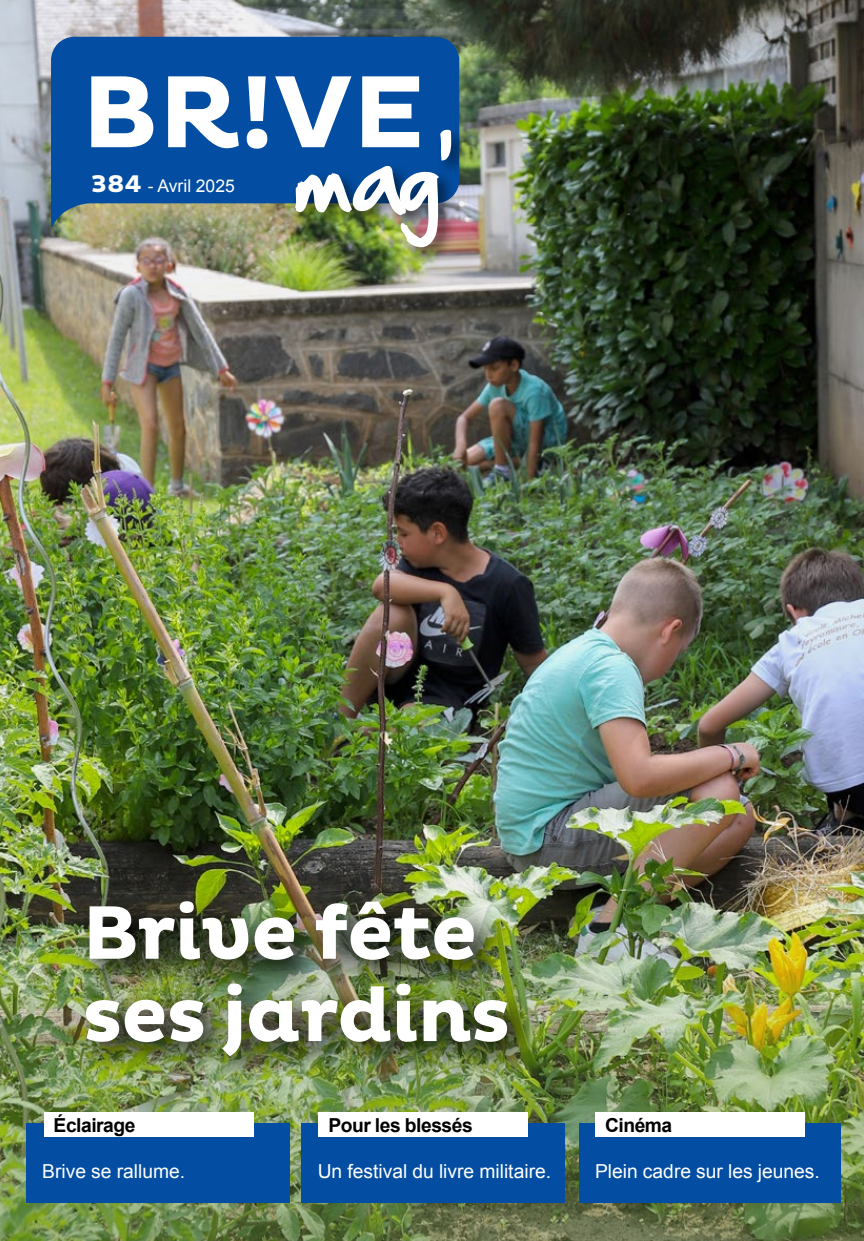
<style>
.page{position:relative;width:864px;height:1241px;background:#fff}
.page>*{position:absolute;margin:0;border:0;box-sizing:border-box;transform-origin:0 0}
.t1{font:700 104.12px "Pluto";color:#fff}
.t2{font:84px "Hand Of Sean";color:#fff}
.t3{font:700 77px/82.2px "Pluto";letter-spacing:-.02em;color:#fff}
.t4{font:19.25px "Arial";color:#fff}
.t5{font:700 19.25px "Arial";letter-spacing:-.025em;color:#000}
.t6{font:17.5px "Arial";color:#fff}
.s1{font-family:"Pluto";font-weight:700;font-size:24.5px}
</style>
<div class="page">
<img style="left:0;top:0;width:863px;height:861px">
<img style="left:0;top:861px;width:863px;height:379px">
<div style="left:70px;top:886px;width:472px;height:205px;background:#000;opacity:.75"></div>
<div style="left:26px;top:1122px;width:263px;height:79px;background:#034ea2"></div>
<div style="left:578px;top:1122px;width:262px;height:79px;background:#034ea2"></div>
<div style="left:595px;top:1112px;width:209px;height:24px;background:#fff"></div>
<div style="left:301px;top:1122px;width:263px;height:79px;background:#034ea2"></div>
<div style="left:318px;top:1112px;width:210px;height:24px;background:#fff"></div>
<div style="left:44px;top:1112px;width:209px;height:24px;background:#fff"></div>
<svg style="left:51px;top:37px;width:408px;height:192px;fill:#034ea2"></svg>
<div style="left:290px;top:126px;width:180px;height:140px;background:#000;opacity:.54"></div>
<h1 class="t1" style="left:81px;top:54px;width:345px">BR!VE</h1>
<p class="t6" style="left:91px;top:179px;width:145px"><span class="s1">384</span> - Avril 2025</p>
<h2 class="t2" style="left:295px;top:129px;width:159px">mag’</h2>
<h3 class="t3" style="left:82px;top:890px;width:430px">Brive fête ses jardins</h3>
<p class="t5" style="left:54px;top:1117px;width:83px">Éclairage</p>
<p class="t5" style="left:328px;top:1117px;width:146px">Pour les blessés</p>
<p class="t5" style="left:605px;top:1117px;width:69px">Cinéma</p>
<p class="t4" style="left:317px;top:1163px;width:235px">Un festival du livre militaire.</p>
<p class="t4" style="left:42px;top:1163px;width:144px">Brive se rallume.</p>
<p class="t4" style="left:594px;top:1163px;width:226px">Plein cadre sur les jeunes.</p>
</div>
